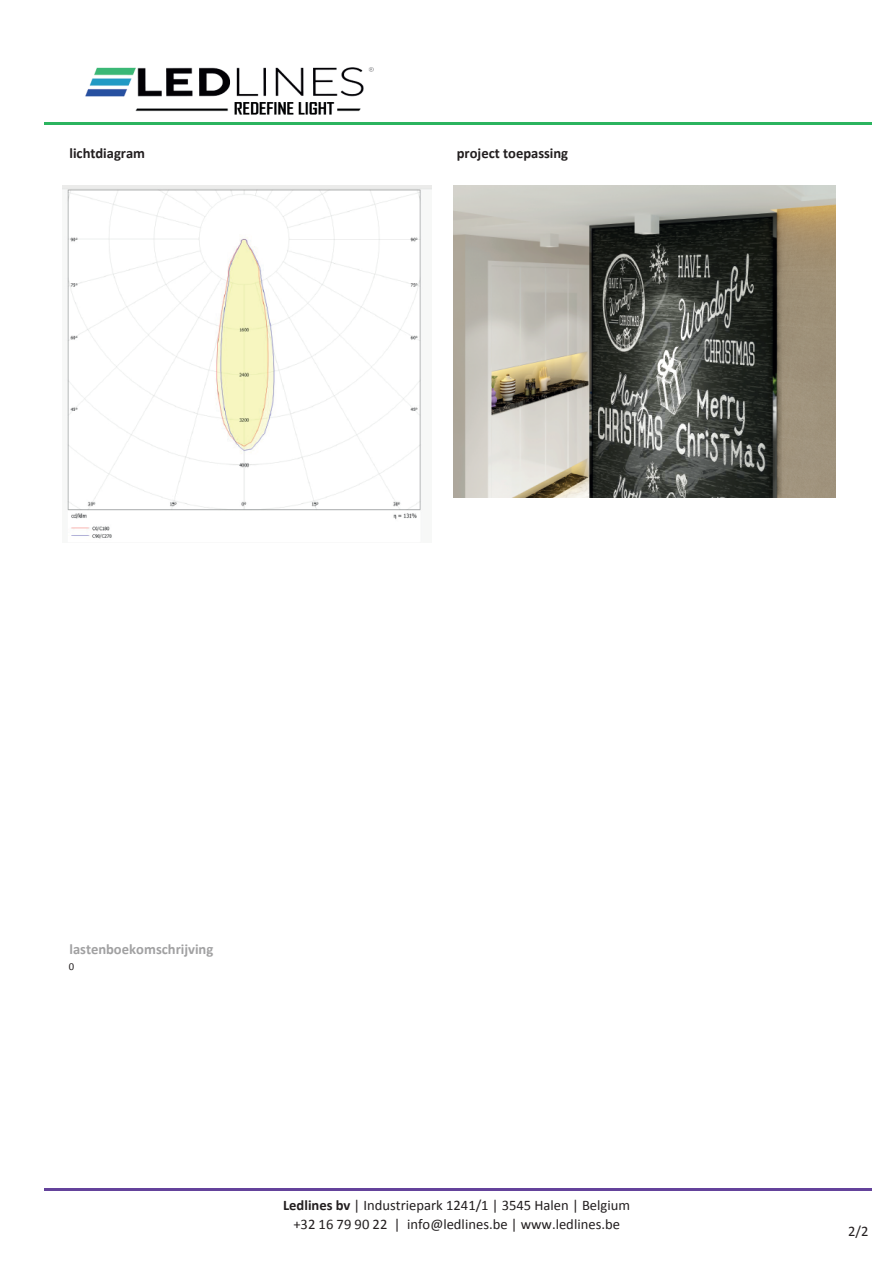
<style>
.page{position:relative;width:893px;height:1263px;background:#fff}
.page>*{position:absolute;margin:0;border:0;box-sizing:border-box;transform-origin:0 0}
.t1{font:14.55px/19px "Calibri";color:#231f20;text-align:center}
.t2{font:700 14.55px "Calibri";color:#231f20}
.t3{font:700 14.55px "Calibri";color:#a1a1a2}
.t4{font:10.65px "Calibri";color:#231f20}
.s1{font-weight:700}
</style>
<div class="page">
<hr style="left:44px;top:122px;width:827px;height:2px;background:#2bb45f">
<hr style="left:44px;top:1188px;width:827px;height:3px;background:#64439b">
<img style="left:85px;top:67px;width:289px;height:48px">
<img style="left:63px;top:186px;width:369px;height:353px">
<img style="left:454px;top:186px;width:381px;height:311px">
<p class="t2" style="left:69px;top:143px;width:77px">lichtdiagram</p>
<p class="t2" style="left:457px;top:143px;width:113px">project toepassing</p>
<p class="t3" style="left:69px;top:939px;width:145px">lastenboekomschrijving</p>
<p class="t4" style="left:69px;top:959px;width:7px">0</p>
<p class="t1" style="left:283px;top:1195px;width:349px"><span class="s1">Ledlines bv</span> | Industriepark 1241/1 | 3545 Halen | Belgium +32 16 79 90 22 | info@ledlines.be | www.ledlines.be</p>
<p class="t1" style="left:848px;top:1221px;width:22px">2/2</p>
</div>
